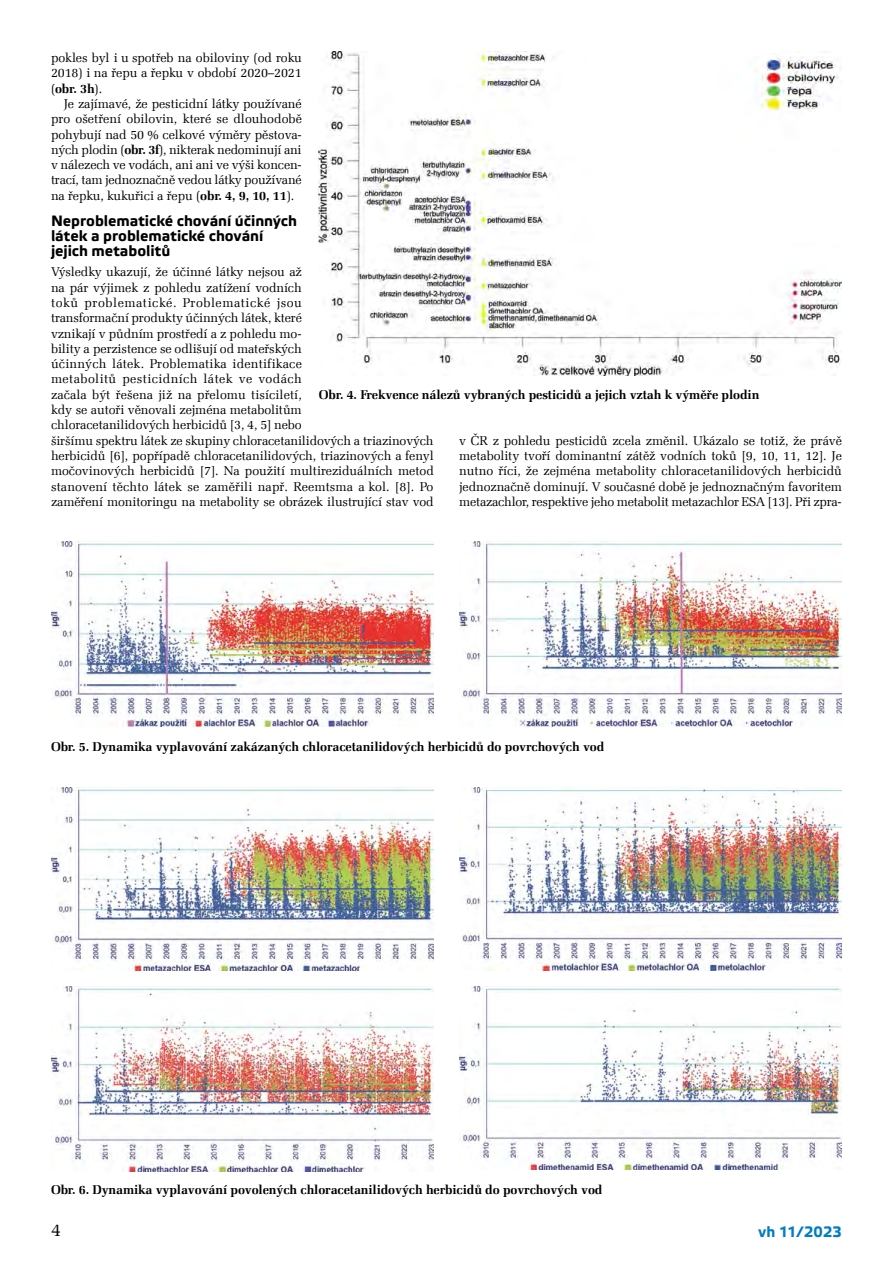
<style>
.page{position:relative;width:893px;height:1263px;background:#fff}
.page>*{position:absolute;margin:0;border:0;box-sizing:border-box;transform-origin:0 0}
.t1{font:18px "Zapf Elliptical 711 AT";color:#000}
.t2{font:700 15px/15.3px "Etelka Text Pro";letter-spacing:-.005em;color:#000}
.t3{font:700 15px "Etelka Text Pro";color:#007dc5}
.t4{font:12.75px/15.3px "Zapf Elliptical 711 AT";letter-spacing:-.01em;color:#000;text-align:justify}
.t5{font:700 12.75px "Zapf Elliptical 711 AT";letter-spacing:-.01em;color:#000}
.s1{font-weight:700}
</style>
<div class="page">
<img style="left:51px;top:542px;width:383px;height:184px">
<img style="left:459px;top:541px;width:383px;height:185px">
<img style="left:51px;top:788px;width:383px;height:183px">
<img style="left:459px;top:788px;width:383px;height:182px">
<img style="left:51px;top:986px;width:383px;height:185px">
<img style="left:459px;top:986px;width:383px;height:183px">
<img style="left:319px;top:51px;width:523px;height:325px">
<p class="t4" style="left:51px;top:50px;width:252px">pokles byl i u spotřeb na obiloviny (od roku 2018) i na řepu a řepku v období 2020–2021 (<span class="s1">obr. 3h</span>).</p>
<p class="t4" style="left:51px;top:96px;width:252px;text-indent:13px">Je zajímavé, že pesticidní látky používané pro ošetření obilovin, které se dlouhodobě pohybují nad 50 % celkové výměry pěstova&shy;ných plodin (<span class="s1">obr. 3f</span>), nikterak nedominují ani v nálezech ve vodách, ani ani ve výši koncen&shy;trací, tam jednoznačně vedou látky používané na řepku, kukuřici a řepu (<span class="s1">obr. 4, 9, 10, 11</span>).</p>
<p class="t2" style="left:51px;top:214px;width:247px">Neproblematické chování účinných látek a problematické chování jejich metabolitů</p>
<p class="t4" style="left:51px;top:264px;width:384px;text-align:left">Výsledky ukazují, že účinné látky nejsou až<br>na pár výjimek z pohledu zatížení vodních<br>toků problematické. Problematické jsou<br>transformační produkty účinných látek, které<br>vznikají v půdním prostředí a z pohledu mo-<br>bility a perzistence se odlišují od mateřských<br>účinných látek. Problematika identifikace<br>metabolitů pesticidních látek ve vodách<br>začala být řešena již na přelomu tisíciletí,<br>kdy se autoři věnovali zejména metabolitům<br>chloracetanilidových herbicidů [3, 4, 5] nebo<br>širšímu spektru látek ze skupiny chloracetanilidových a triazinových herbicidů [6], popřípadě chloracetanilidových, triazinových a fenyl močovinových herbicidů [7]. Na použití multireziduálních metod stanovení těchto látek se zaměřili např. Reemtsma a kol. [8]. Po zaměření monitoringu na metabolity se obrázek ilustrující stav vod</p>
<p class="t5" style="left:319px;top:386px;width:442px">Obr. 4. Frekvence nálezů vybraných pesticidů a jejich vztah k výměře plodin</p>
<p class="t4" style="left:459px;top:432px;width:384px">v ČR z pohledu pesticidů zcela změnil. Ukázalo se totiž, že právě metabolity tvoří dominantní zátěž vodních toků [9, 10, 11, 12]. Je nutno říci, že zejména metabolity chloracetanilidových herbicidů jednoznačně dominují. V současné době je jednoznačným favoritem metazachlor, respektive jeho metabolit metazachlor ESA [13]. Při zpra-</p>
<p class="t5" style="left:51px;top:738px;width:555px">Obr. 5. Dynamika vyplavování zakázaných chloracetanilidových herbicidů do povrchových vod</p>
<p class="t5" style="left:51px;top:1182px;width:553px">Obr. 6. Dynamika vyplavování povolených chloracetanilidových herbicidů do povrchových vod</p>
<h1 class="t1" style="left:51px;top:1219px;width:11px">4</h1>
<p class="t3" style="left:758px;top:1223px;width:85px">vh 11/2023</p>
</div>
